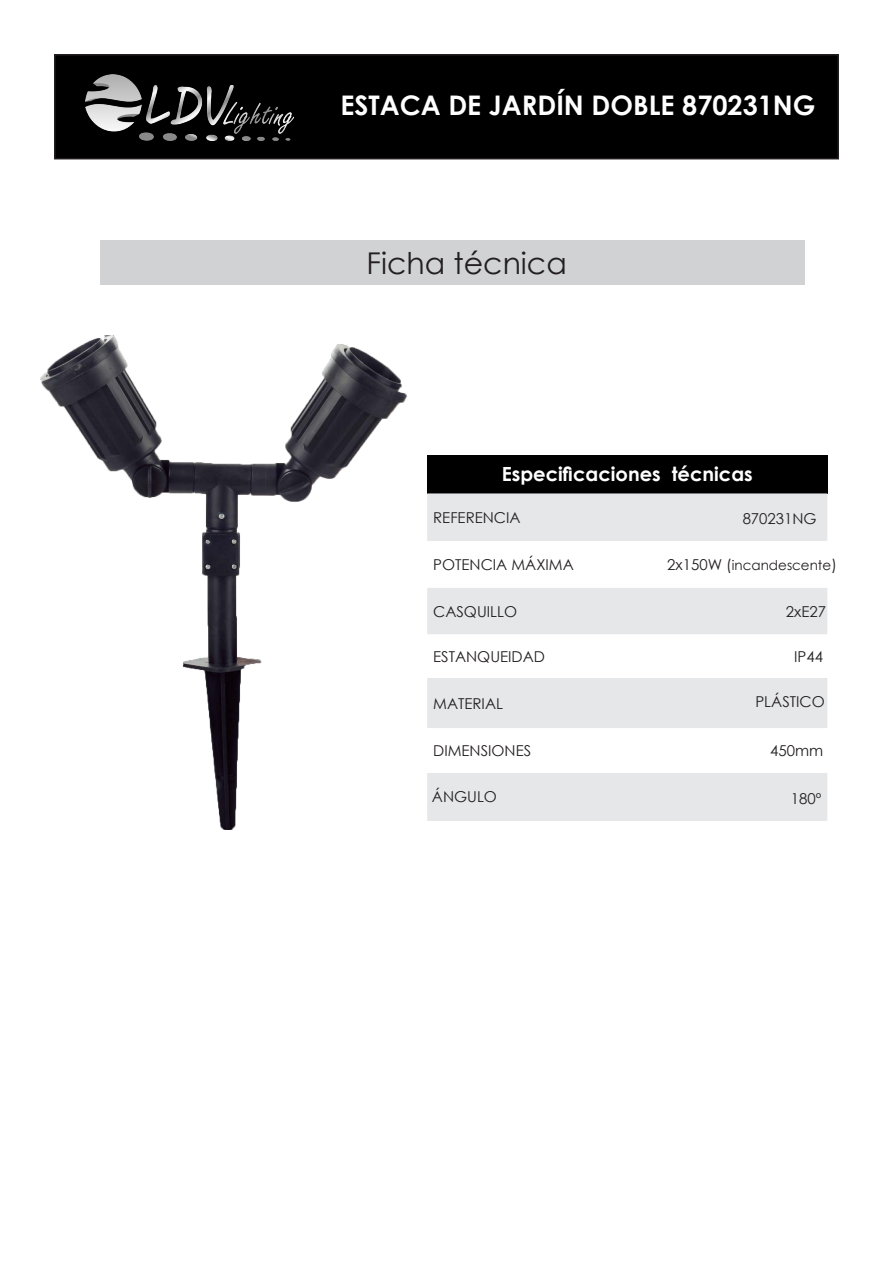
<style>
.page{position:relative;width:893px;height:1263px;background:#fff}
.page>*{position:absolute;margin:0;border:0;box-sizing:border-box;transform-origin:0 0}
.t1{font:30px "Century Gothic";color:#231f20}
.t2{font:700 27px "Century Gothic";color:#fff}
.t3{font:700 19.5px "Century Gothic";color:#fff}
.t4{font:15px "Century Gothic";color:#231f20}
.t5{font:13.5px "Century Gothic";color:#231f20}
.s1{font-size:15px}
</style>
<div class="page">
<div style="left:55px;top:55px;width:783px;height:104px;background:#000"></div>
<div style="left:54px;top:54px;width:785px;height:105px;border:2px solid #231f20"></div>
<div style="left:427px;top:455px;width:400px;height:38px;background:#000"></div>
<div style="left:427px;top:493px;width:400px;height:48px;background:#e6e7e9"></div>
<div style="left:427px;top:588px;width:400px;height:46px;background:#e6e7e9"></div>
<div style="left:427px;top:678px;width:400px;height:143px;background:#e6e7e9"></div>
<svg style="left:427px;top:728px;width:400px;height:45px"></svg>
<div style="left:101px;top:240px;width:704px;height:44px;background:#d1d2d4"></div>
<img style="left:85px;top:75px;width:208px;height:65px">
<img style="left:40px;top:336px;width:367px;height:494px">
<p class="t2" style="left:340px;top:85px;width:477px">ESTACA DE JARDÍN DOBLE 870231NG</p>
<p class="t1" style="left:366px;top:242px;width:202px">Ficha técnica</p>
<p class="t3" style="left:502px;top:459px;width:253px">Especificaciones técnicas</p>
<p class="t4" style="left:433px;top:507px;width:89px">REFERENCIA</p>
<p class="t4" style="left:743px;top:508px;width:76px">870231NG</p>
<p class="t4" style="left:433px;top:554px;width:142px">POTENCIA MÁXIMA</p>
<p class="t5" style="left:667px;top:556px;width:171px"><span class="s1">2x150W (</span>incandescente<span class="s1">)</span></p>
<p class="t4" style="left:433px;top:601px;width:85px">CASQUILLO</p>
<p class="t4" style="left:786px;top:601px;width:42px">2xE27</p>
<p class="t4" style="left:433px;top:646px;width:113px">ESTANQUEIDAD</p>
<p class="t4" style="left:794px;top:646px;width:30px">IP44</p>
<p class="t4" style="left:433px;top:693px;width:71px">MATERIAL</p>
<p class="t4" style="left:755px;top:691px;width:71px">PLÁSTICO</p>
<p class="t4" style="left:433px;top:740px;width:99px">DIMENSIONES</p>
<p class="t4" style="left:770px;top:740px;width:55px">450mm</p>
<p class="t4" style="left:432px;top:785px;width:67px">ÁNGULO</p>
<p class="t4" style="left:791px;top:788px;width:32px">180º</p>
</div>
